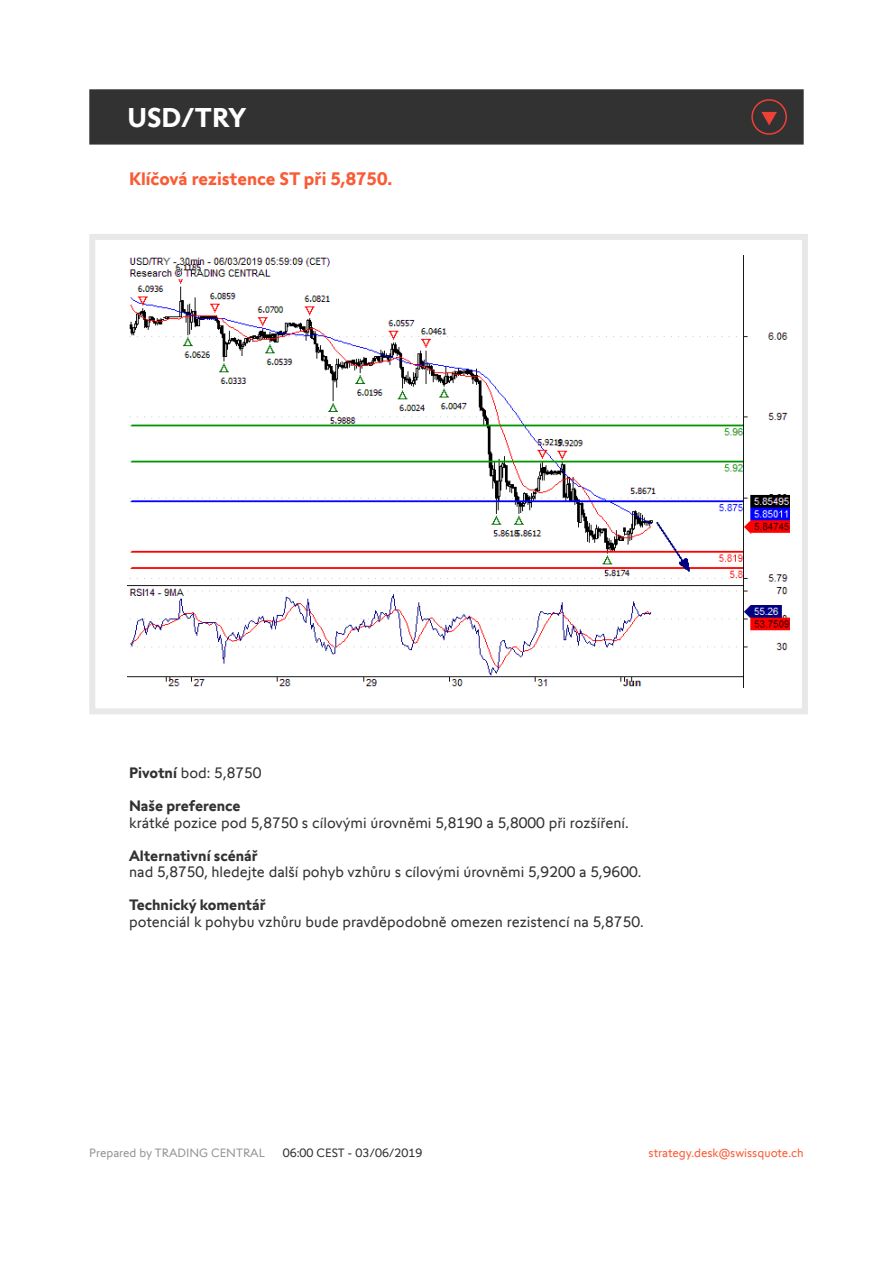
<style>
.page{position:relative;width:893px;height:1263px;background:#fff}
.page>*{position:absolute;margin:0;border:0;box-sizing:border-box;transform-origin:0 0}
.t1{font:700 27px "Swissquote CT";color:#fff}
.t2{font:700 18px "Swissquote CT";color:#fa5b35}
.t3{font:15px "Swissquote CT";color:#323232}
.t4{font:700 15px "Swissquote CT";color:#323232}
.t5{font:12px "Swissquote CT";color:#fa5b35}
.t6{font:12px "Swissquote CT";color:#939598}
.t7{font:12px "Swissquote CT";color:#323232}
.s1{font-weight:700}
</style>
<div class="page">
<div style="left:89px;top:234px;width:719px;height:480px;border:6px solid #e9e8e7"></div>
<div style="left:89px;top:89px;width:715px;height:56px;background:#323232;border:2px solid #323232"></div>
<img style="left:128px;top:255px;width:661px;height:432px">
<svg style="left:751px;top:99px;width:36px;height:36px"></svg>
<h1 class="t1" style="left:128px;top:101px;width:120px">USD/TRY</h1>
<p class="t2" style="left:129px;top:168px;width:265px">Klíčová rezistence ST při 5,8750.</p>
<p class="t3" style="left:129px;top:764px;width:134px"><span class="s1">Pivotní</span> bod: 5,8750</p>
<p class="t4" style="left:129px;top:797px;width:113px">Naše preference</p>
<p class="t3" style="left:129px;top:814px;width:501px">krátké pozice pod 5,8750 s cílovými úrovněmi 5,8190 a 5,8000 při rozšíření.</p>
<p class="t4" style="left:129px;top:846px;width:130px">Alternativní scénář</p>
<p class="t3" style="left:129px;top:863px;width:514px">nad 5,8750, hledejte další pohyb vzhůru s cílovými úrovněmi 5,9200 a 5,9600.</p>
<p class="t4" style="left:129px;top:896px;width:138px">Technický komentář</p>
<p class="t3" style="left:129px;top:913px;width:516px">potenciál k pohybu vzhůru bude pravděpodobně omezen rezistencí na 5,8750.</p>
<p class="t6" style="left:89px;top:1145px;width:177px">Prepared by TRADING CENTRAL</p>
<p class="t7" style="left:283px;top:1145px;width:141px">06:00 CEST - 03/06/2019</p>
<p class="t5" style="left:649px;top:1145px;width:157px">strategy.desk@swissquote.ch</p>
</div>
